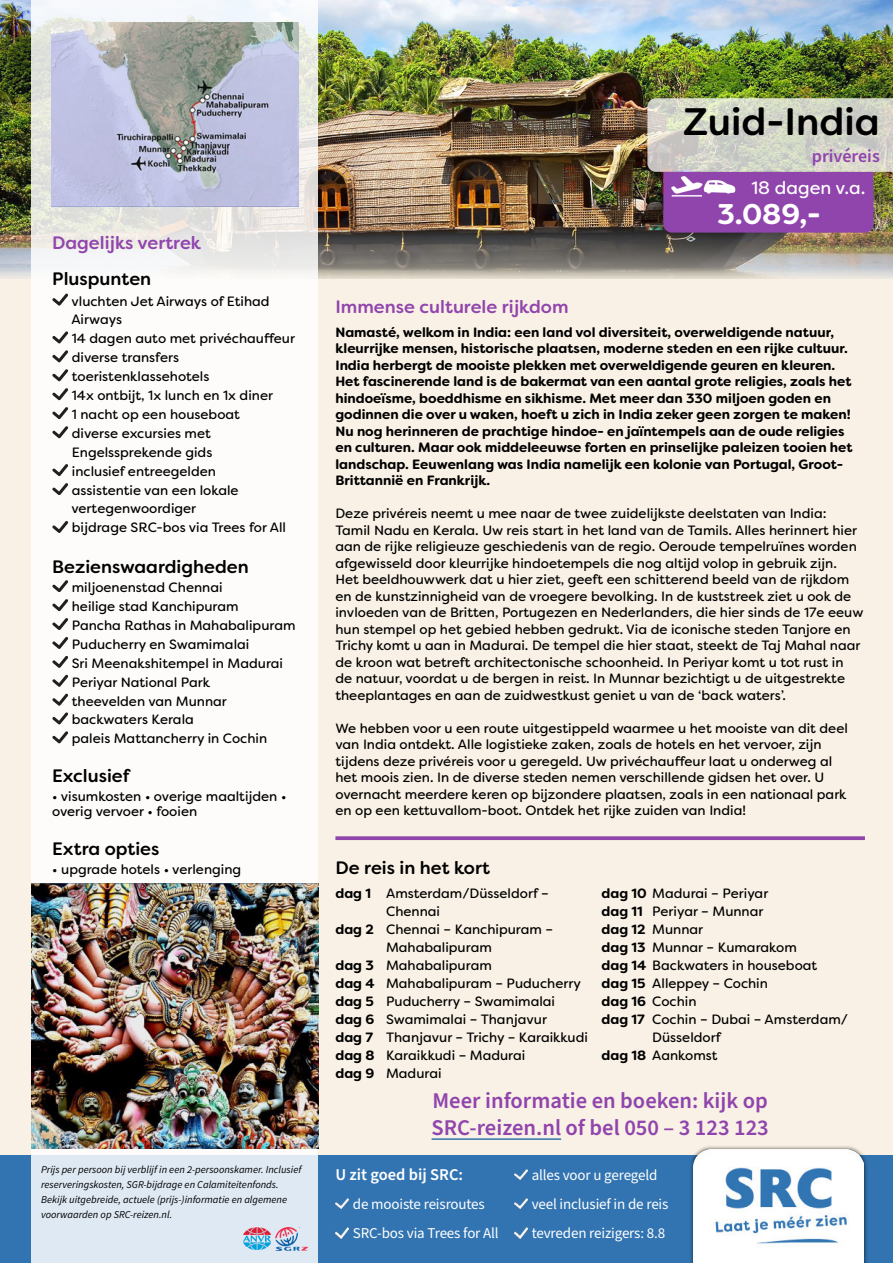
<style>
.page{position:relative;width:893px;height:1263px;background:#fff}
.page>*{position:absolute;margin:0;border:0;box-sizing:border-box;transform-origin:0 0}
.t1{font:500 38.25px "Filson Soft";color:#000}
.t2{font:700 28.5px "Filson Soft";color:#fff}
.t3{font:600 22.5px/27px "Source Sans Pro";color:#9045ad}
.t4{font:500 18px "Filson Soft";color:#000}
.t5{font:500 18px "Filson Soft";color:#9045ad}
.t6{font:18px "Filson Soft";color:#fff}
.t7{font:600 18px "Source Sans Pro";color:#9045ad}
.t8{font:600 16.5px "Source Sans Pro";color:#fff}
.t9{font:15px "Source Sans Pro";letter-spacing:-.01em;color:#fff}
.t10{font:13.5px/18.9px "Filson Soft";color:#000}
.t11{font:700 13.5px/18px "Filson Soft";color:#000}
.t12{font:italic 10.5px "Source Sans Variable";color:#000}
.s1{font-weight:700}
</style>
<div class="page">
<div style="left:0;top:242px;width:893px;height:913px;background:#f9f1e5"></div>
<img style="left:0;top:0;width:893px;height:279px">
<div style="left:0;top:1155px;width:893px;height:108px;background:#3274b1"></div>
<div style="left:689px;top:1145px;width:179px;height:118px;background:#000;opacity:.7"></div>
<img style="left:693px;top:1149px;width:171px;height:114px">
<svg style="left:32px;top:0;width:286px;height:1263px;background:#f7f7f7"></svg>
<img style="left:243px;top:1228px;width:27px;height:22px">
<img style="left:275px;top:1228px;width:32px;height:22px">
<svg style="left:515px;top:1228px;width:12px;height:10px"></svg>
<svg style="left:515px;top:1199px;width:12px;height:10px"></svg>
<svg style="left:515px;top:1169px;width:12px;height:10px"></svg>
<svg style="left:335px;top:1228px;width:13px;height:10px"></svg>
<svg style="left:335px;top:1199px;width:13px;height:10px"></svg>
<hr style="left:432px;top:1138px;width:129px;height:2px;background:#3274b1">
<svg style="left:335px;top:836px;width:530px;height:4px;background:#9751b1"></svg>
<img style="left:32px;top:883px;width:286px;height:265px">
<svg style="left:52px;top:731px;width:16px;height:12px"></svg>
<svg style="left:52px;top:712px;width:16px;height:12px"></svg>
<svg style="left:52px;top:694px;width:16px;height:11px"></svg>
<svg style="left:52px;top:675px;width:16px;height:12px"></svg>
<svg style="left:52px;top:656px;width:16px;height:12px"></svg>
<svg style="left:52px;top:637px;width:16px;height:12px"></svg>
<svg style="left:52px;top:618px;width:16px;height:12px"></svg>
<svg style="left:52px;top:599px;width:16px;height:12px"></svg>
<svg style="left:52px;top:580px;width:16px;height:12px"></svg>
<svg style="left:52px;top:521px;width:16px;height:12px"></svg>
<svg style="left:52px;top:483px;width:16px;height:12px"></svg>
<svg style="left:52px;top:464px;width:16px;height:12px"></svg>
<svg style="left:52px;top:426px;width:16px;height:12px"></svg>
<svg style="left:52px;top:407px;width:16px;height:12px"></svg>
<svg style="left:52px;top:388px;width:16px;height:12px"></svg>
<svg style="left:52px;top:369px;width:16px;height:12px"></svg>
<svg style="left:52px;top:350px;width:16px;height:12px"></svg>
<svg style="left:52px;top:331px;width:16px;height:12px"></svg>
<svg style="left:52px;top:294px;width:16px;height:11px"></svg>
<img style="left:51px;top:22px;width:247px;height:185px">
<svg style="left:647px;top:98px;width:246px;height:135px;background:#b297b3"></svg>
<h3 class="t5" style="left:52px;top:231px;width:151px">Dagelijks vertrek</h3>
<h3 class="t4" style="left:52px;top:267px;width:100px">Pluspunten</h3>
<p class="t10" style="left:71px;top:291px;width:225px">vluchten Jet Airways of Etihad<br>Airways<br>14 dagen auto met privéchauffeur diverse transfers toeristenklassehotels<br>14x ontbijt, 1x lunch en 1x diner<br>1 nacht op een houseboat<br>diverse excursies met<br>Engelssprekende gids<br>inclusief entreegelden<br>assistentie van een lokale vertegenwoordiger<br>bijdrage SRC-bos via Trees for All</p>
<h3 class="t4" style="left:52px;top:555px;width:198px">Bezienswaardigheden</h3>
<p class="t10" style="left:72px;top:578px;width:225px">miljoenenstad Chennai<br>heilige stad Kanchipuram<br>Pancha Rathas in Mahabalipuram<br>Puducherry en Swamimalai<br>Sri Meenakshitempel in Madurai<br>Periyar National Park<br>theevelden van Munnar backwaters Kerala<br>paleis Mattancherry in Cochin</p>
<h3 class="t4" style="left:52px;top:764px;width:79px">Exclusief</h3>
<p class="t10" style="left:52px;top:789px;width:236px;line-height:15px">• visumkosten • overige maaltijden • overig vervoer • fooien</p>
<h3 class="t4" style="left:52px;top:837px;width:109px">Extra opties</h3>
<p class="t10" style="left:52px;top:859px;width:191px">• upgrade hotels • verlenging</p>
<p class="t12" style="left:41px;top:1163px;width:262px">Prijs per persoon bij verblijf in een 2-persoonskamer. Inclusief</p>
<p class="t12" style="left:41px;top:1178px;width:239px">reserveringskosten, SGR-bijdrage en Calamiteitenfonds.</p>
<p class="t12" style="left:41px;top:1193px;width:248px">Bekijk uitgebreide, actuele (prijs-)informatie en algemene</p>
<p class="t12" style="left:41px;top:1208px;width:133px">voorwaarden op SRC-reizen.nl.</p>
<h1 class="t1" style="left:683px;top:97px;width:198px">Zuid-India</h1>
<h3 class="t7" style="left:812px;top:144px;width:69px">privéreis</h3>
<h3 class="t6" style="left:751px;top:176px;width:115px">18 dagen v.a.</h3>
<h3 class="t5" style="left:335px;top:295px;width:235px">Immense culturele rijkdom</h3>
<h2 class="t2" style="left:717px;top:196px;width:105px">3.089,-</h2>
<p class="t11" style="left:335px;top:324px;width:519px;line-height:16.5px">Namasté, welkom in India: een land vol diversiteit, overweldigende natuur, kleurrijke mensen, historische plaatsen, moderne steden en een rijke cultuur.<br>India herbergt de mooiste plekken met overweldigende geuren en kleuren.<br>Het fascinerende land is de bakermat van een aantal grote religies, zoals het hindoeïsme, boeddhisme en sikhisme. Met meer dan 330 miljoen goden en godinnen die over u waken, hoeft u zich in India zeker geen zorgen te maken!<br>Nu nog herinneren de prachtige hindoe- en jaïntempels aan de oude religies en culturen. Maar ook middeleeuwse forten en prinselijke paleizen tooien het landschap. Eeuwenlang was India namelijk een kolonie van Portugal, Groot-Brittannië en Frankrijk.</p>
<p class="t10" style="left:335px;top:505px;width:530px;line-height:16.5px">Deze privéreis neemt u mee naar de twee zuidelijkste deelstaten van India:<br>Tamil Nadu en Kerala. Uw reis start in het land van de Tamils. Alles herinnert hier aan de rijke religieuze geschiedenis van de regio. Oeroude tempelruïnes worden afgewisseld door kleurrijke hindoetempels die nog altijd volop in gebruik zijn.<br>Het beeldhouwwerk dat u hier ziet, geeft een schitterend beeld van de rijkdom en de kunstzinnigheid van de vroegere bevolking. In de kuststreek ziet u ook de invloeden van de Britten, Portugezen en Nederlanders, die hier sinds de 17e eeuw hun stempel op het gebied hebben gedrukt. Via de iconische steden Tanjore en Trichy komt u aan in Madurai. De tempel die hier staat, steekt de Taj Mahal naar de kroon wat betreft architectonische schoonheid. In Periyar komt u tot rust in de natuur, voordat u de bergen in reist. In Munnar bezichtigt u de uitgestrekte theeplantages en aan de zuidwestkust geniet u van de ‘back waters’.</p>
<p class="t10" style="left:335px;top:720px;width:514px;line-height:16.5px">We hebben voor u een route uitgestippeld waarmee u het mooiste van dit deel van India ontdekt. Alle logistieke zaken, zoals de hotels en het vervoer, zijn tijdens deze privéreis voor u geregeld. Uw privéchauffeur laat u onderweg al het moois zien. In de diverse steden nemen verschillende gidsen het over. U overnacht meerdere keren op bijzondere plaatsen, zoals in een nationaal park en op een kettuvallom-boot. Ontdek het rijke zuiden van India!</p>
<h3 class="t4" style="left:335px;top:856px;width:156px">De reis in het kort</h3>
<p class="t11" style="left:335px;top:884px;width:37px">dag 1</p>
<p class="t11" style="left:335px;top:920px;width:40px">dag 2</p>
<p class="t11" style="left:335px;top:956px;width:41px">dag 3 dag 4 dag 5 dag 6 dag 7 dag 8 dag 9</p>
<p class="t10" style="left:386px;top:884px;width:203px;line-height:18px">Amsterdam/Düsseldorf –<br>Chennai<br>Chennai – Kanchipuram –<br>Mahabalipuram<br>Mahabalipuram<br>Mahabalipuram – Puducherry<br>Puducherry – Swamimalai<br>Swamimalai – Thanjavur<br>Thanjavur – Trichy – Karaikkudi<br>Karaikkudi – Madurai<br>Madurai</p>
<p class="t10" style="left:602px;top:883px;width:168px"><span class="s1">dag 10</span> Madurai – Periyar</p>
<p class="t10" style="left:652px;top:901px;width:113px">Periyar – Munnar</p>
<p class="t10" style="left:652px;top:919px;width:53px">Munnar</p>
<p class="t10" style="left:652px;top:937px;width:146px">Munnar – Kumarakom</p>
<p class="t10" style="left:602px;top:955px;width:217px"><span class="s1">dag 14</span> Backwaters in houseboat</p>
<p class="t10" style="left:652px;top:973px;width:117px">Alleppey – Cochin</p>
<p class="t10" style="left:652px;top:991px;width:46px">Cochin</p>
<p class="t10" style="left:652px;top:1009px;width:197px">Cochin – Dubai – Amsterdam/</p>
<p class="t10" style="left:652px;top:1027px;width:70px">Düsseldorf</p>
<p class="t10" style="left:602px;top:1045px;width:117px"><span class="s1">dag 18</span> Aankomst</p>
<p class="t11" style="left:602px;top:902px;width:45px">dag 11 dag 12 dag 13</p>
<p class="t11" style="left:602px;top:974px;width:46px;text-align:justify">dag 15 dag 16 dag 17</p>
<h3 class="t3" style="left:432px;top:1087px;width:339px">Meer informatie en boeken: kijk op<br>SRC-reizen.nl of bel 050 – 3 123 123</h3>
<p class="t8" style="left:335px;top:1163px;width:129px">U zit goed bij SRC:</p>
<p class="t9" style="left:532px;top:1164px;width:127px">alles voor u geregeld</p>
<p class="t9" style="left:353px;top:1194px;width:133px">de mooiste reisroutes</p>
<p class="t9" style="left:532px;top:1194px;width:138px">veel inclusief in de reis</p>
<p class="t9" style="left:353px;top:1223px;width:147px">SRC-bos via Trees for All</p>
<p class="t9" style="left:532px;top:1223px;width:135px">tevreden reizigers: 8.8</p>
</div>
